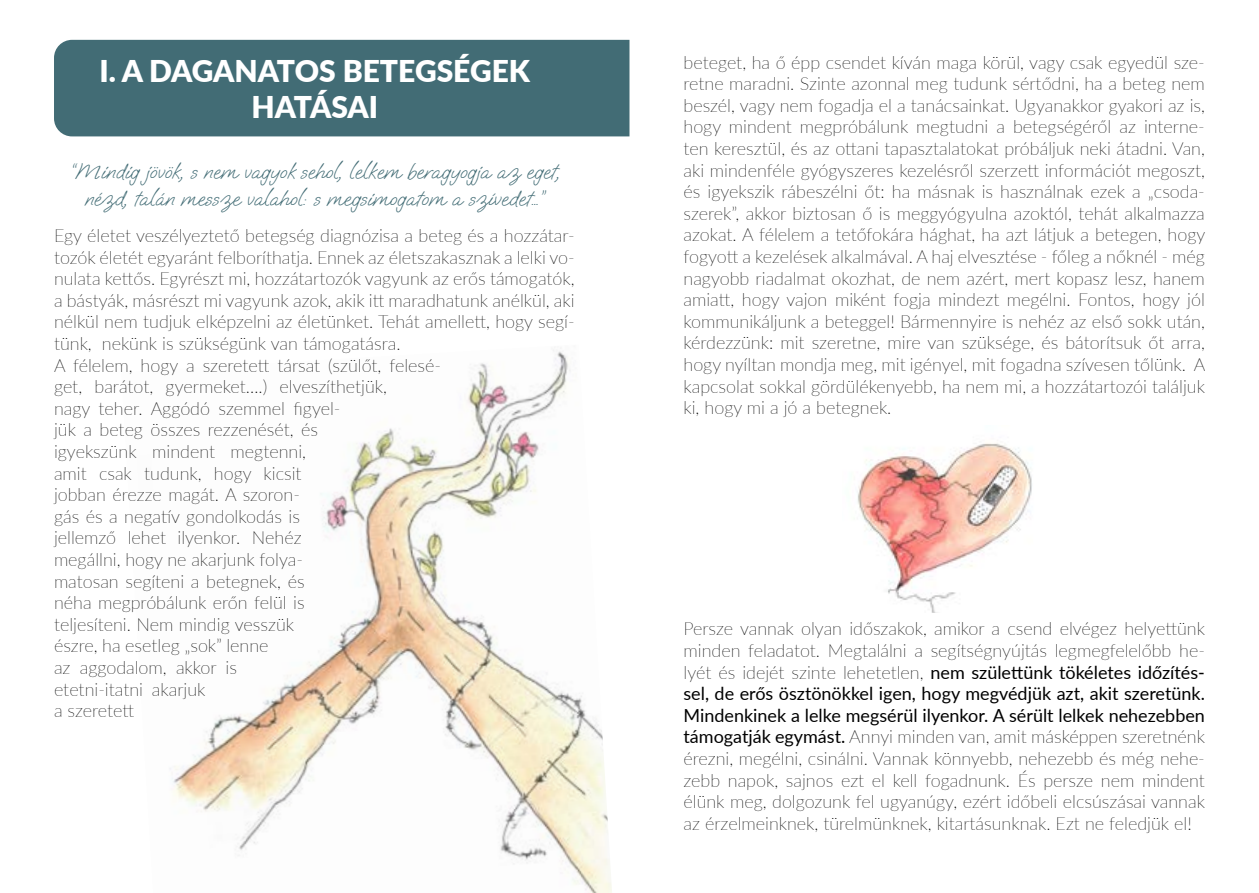
<style>
.page{position:relative;width:1259px;height:893px;background:#fff}
.page>*{position:absolute;margin:0;border:0;box-sizing:border-box;transform-origin:0 0}
.t1{font:900 30px/36px "Lato";color:#fff;text-align:center}
.t2{font:22.5px/27px "Oooh Baby";color:#426c75;text-align:center}
.t3{font:100 18px/21.6px "Lato";color:#000;text-align:justify}
.s1{font-weight:400}
</style>
<div class="page">
<img style="left:170px;top:350px;width:442px;height:543px">
<div style="left:54px;top:40px;width:575px;height:96px;background:#426c75"></div>
<img style="left:858px;top:443px;width:174px;height:169px">
<h1 class="t1" style="left:99px;top:52px;width:432px">I. A DAGANATOS BETEGSÉGEK<br>HATÁSAI</h1>
<p class="t2" style="left:70px;top:157px;width:491px">“Mindig jövök, s nem vagyok sehol, lelkem beragyogja az eget, nézd, talán messze valahol: s megsimogatom a szívedet…”</p>
<p class="t3" style="left:54px;top:224px;width:522px;text-align:left">Egy életet veszélyeztető betegség diagnózisa a beteg és a hozzátar&shy;tozók életét egyaránt felboríthatja. Ennek az életszakasznak a lelki vo&shy;nulata kettős. Egyrészt mi, hozzátartozók vagyunk az erős támogatók, a bástyák, másrészt mi vagyunk azok, akik itt maradhatunk anélkül, aki nélkül nem tudjuk elképzelni az életünket. Tehát amellett, hogy segí&shy;tünk, nekünk is szükségünk van támogatásra.<br>A félelem, hogy a szeretett társat (szülőt, felesé-<br>get, barátot, gyermeket….) elveszíthetjük,<br>nagy teher. Aggódó szemmel figyel-<br>jük a beteg összes rezzenését, és<br>igyekszünk mindent megtenni,<br>amit csak tudunk, hogy kicsit<br>jobban érezze magát. A szoron-<br>gás és a negatív gondolkodás is<br>jellemző lehet ilyenkor. Nehéz<br>megállni, hogy ne akarjunk folya-<br>matosan segíteni a betegnek, és<br>néha megpróbálunk erőn felül is<br>teljesíteni. Nem mindig vesszük<br>észre, ha esetleg „sok” lenne<br>az aggodalom, akkor is<br>etetni-itatni akarjuk<br>a szeretett</p>
<p class="t3" style="left:683px;top:51px;width:523px">beteget, ha ő épp csendet kíván maga körül, vagy csak egyedül sze&shy;retne maradni. Szinte azonnal meg tudunk sértődni, ha a beteg nem beszél, vagy nem fogadja el a tanácsainkat. Ugyanakkor gyakori az is, hogy mindent megpróbálunk megtudni a betegségéről az interne&shy;ten keresztül, és az ottani tapasztalatokat próbáljuk neki átadni. Van, aki mindenféle gyógyszeres kezelésről szerzett információt megoszt, és igyekszik rábeszélni őt: ha másnak is használnak ezek a „csoda&shy;szerek”, akkor biztosan ő is meggyógyulna azoktól, tehát alkalmazza azokat. A félelem a tetőfokára hághat, ha azt látjuk a betegen, hogy fogyott a kezelések alkalmával. A haj elvesztése - főleg a nőknél - még nagyobb riadalmat okozhat, de nem azért, mert kopasz lesz, hanem amiatt, hogy vajon miként fogja mindezt megélni. Fontos, hogy jól kommunikáljunk a beteggel! Bármennyire is nehéz az első sokk után, kérdezzünk: mit szeretne, mire van szüksége, és bátorítsuk őt arra, hogy nyíltan mondja meg, mit igényel, mit fogadna szívesen tőlünk. A kapcsolat sokkal gördülékenyebb, ha nem mi, a hozzátartozói találjuk ki, hogy mi a jó a betegnek.</p>
<p class="t3" style="left:683px;top:617px;width:523px">Persze vannak olyan időszakok, amikor a csend elvégez helyettünk minden feladatot. Megtalálni a segítségnyújtás legmegfelelőbb he&shy;lyét és idejét szinte lehetetlen, <span class="s1">nem születtünk tökéletes időzítés&shy;sel, de erős ösztönökkel igen, hogy megvédjük azt, akit szeretünk.<br>Mindenkinek a lelke megsérül ilyenkor. A sérült lelkek nehezebben támogatják egymást.</span> Annyi minden van, amit másképpen szeretnénk érezni, megélni, csinálni. Vannak könnyebb, nehezebb és még nehe&shy;zebb napok, sajnos ezt el kell fogadnunk. És persze nem mindent élünk meg, dolgozunk fel ugyanúgy, ezért időbeli elcsúszásai vannak az érzelmeinknek, türelmünknek, kitartásunknak. Ezt ne feledjük el!</p>
</div>
